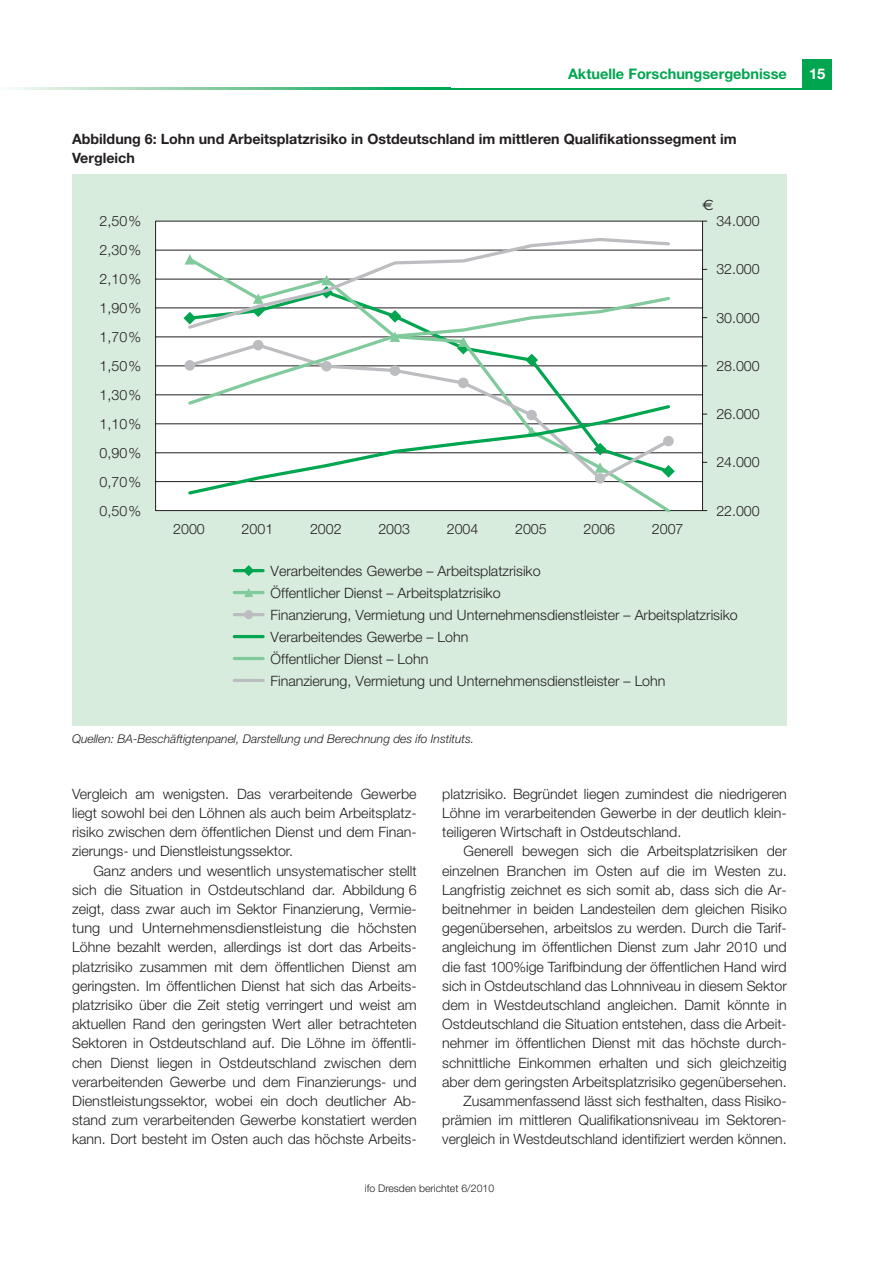
<style>
.page{position:relative;width:893px;height:1263px;background:#fff}
.page>*{position:absolute;margin:0;border:0;box-sizing:border-box;transform-origin:0 0}
.t1{font:15px "Euro Sans";color:#231f20}
.t2{font:700 14.7px "Helvetica Neue";color:#fff}
.t3{font:700 14.55px "Helvetica Neue";color:#00a54f}
.t4{font:300 14.25px/19.2px "Helvetica Neue";color:#231f20;text-align:justify}
.t5{font:700 14.25px/18.8px "Helvetica Neue";color:#231f20}
.t6{font:italic 300 12px "Helvetica Neue";color:#231f20}
.t7{font:300 10.5px "Helvetica Neue";color:#231f20}
</style>
<div class="page">
<div style="left:802px;top:60px;width:30px;height:29px;background:#00a54f"></div>
<hr style="left:447px;top:88px;width:385px;height:1px;background:#00a54f">
<svg style="left:11px;top:88px;width:436px;height:1px"></svg>
<div style="left:72px;top:174px;width:714px;height:552px;background:#d8ecdd"></div>
<svg style="left:155px;top:220px;width:553px;height:291px;background:#eeefee"></svg>
<svg style="left:182px;top:311px;width:3px;height:15px"></svg>
<svg style="left:673px;top:464px;width:2px;height:15px"></svg>
<svg style="left:185px;top:255px;width:488px;height:258px;background:#ebeeec"></svg>
<svg style="left:184px;top:254px;width:2px;height:11px"></svg>
<svg style="left:184px;top:360px;width:11px;height:11px"></svg>
<div style="left:663px;top:436px;width:10px;height:10px;background:#bcbdc0;border-radius:50%"></div>
<svg style="left:186px;top:407px;width:486px;height:90px;background:#e9f1ed"></svg>
<svg style="left:186px;top:331px;width:486px;height:76px;background:#ebf1ee"></svg>
<svg style="left:186px;top:236px;width:486px;height:95px;background:#edf2ef"></svg>
<hr style="left:234px;top:569px;width:29px;height:3px;background:#00a54f">
<svg style="left:242px;top:565px;width:13px;height:11px"></svg>
<hr style="left:234px;top:591px;width:29px;height:3px;background:#80ca9c">
<svg style="left:244px;top:588px;width:9px;height:9px"></svg>
<hr style="left:234px;top:613px;width:29px;height:3px;background:#bcbdc0">
<div style="left:244px;top:610px;width:9px;height:9px;background:#bcbdc0;border-radius:50%"></div>
<hr style="left:234px;top:635px;width:29px;height:3px;background:#00a54f">
<hr style="left:234px;top:657px;width:29px;height:3px;background:#80ca9c">
<hr style="left:234px;top:679px;width:29px;height:3px;background:#bcbdc0">
<p class="t3" style="left:568px;top:69px;width:220px">Aktuelle Forschungsergebnisse</p>
<p class="t5" style="left:72px;top:131px;width:666px">Abbildung 6: Lohn und Arbeitsplatzrisiko in Ostdeutschland im mittleren Qualifikationssegment im<br>Vergleich</p>
<p class="t4" style="left:100px;top:213px;width:43px">2,50%</p>
<p class="t4" style="left:100px;top:242px;width:43px">2,30%</p>
<p class="t4" style="left:100px;top:271px;width:43px">2,10%</p>
<p class="t4" style="left:100px;top:300px;width:43px">1,90%</p>
<p class="t4" style="left:100px;top:329px;width:43px">1,70%</p>
<p class="t4" style="left:100px;top:358px;width:43px">1,50%</p>
<p class="t4" style="left:100px;top:386px;width:43px">1,30%</p>
<p class="t4" style="left:100px;top:415px;width:43px">1,10%</p>
<p class="t4" style="left:100px;top:444px;width:43px">0,90%</p>
<p class="t4" style="left:100px;top:473px;width:43px">0,70%</p>
<p class="t4" style="left:100px;top:502px;width:43px">0,50%</p>
<p class="t1" style="left:702px;top:196px;width:13px">€</p>
<p class="t4" style="left:716px;top:213px;width:45px">34.000</p>
<p class="t4" style="left:716px;top:261px;width:45px">32.000</p>
<p class="t4" style="left:716px;top:309px;width:45px">30.000</p>
<p class="t4" style="left:716px;top:358px;width:45px">28.000</p>
<p class="t4" style="left:716px;top:406px;width:45px">26.000</p>
<p class="t4" style="left:716px;top:454px;width:45px">24.000</p>
<p class="t4" style="left:716px;top:502px;width:45px">22.000</p>
<p class="t4" style="left:173px;top:521px;width:33px">2000</p>
<p class="t4" style="left:242px;top:521px;width:33px">2001</p>
<p class="t4" style="left:310px;top:521px;width:33px">2002</p>
<p class="t4" style="left:378px;top:521px;width:33px">2003</p>
<p class="t4" style="left:447px;top:521px;width:33px">2004</p>
<p class="t4" style="left:515px;top:521px;width:33px">2005</p>
<p class="t4" style="left:583px;top:521px;width:33px">2006</p>
<p class="t4" style="left:652px;top:521px;width:33px">2007</p>
<p class="t4" style="left:270px;top:561px;width:468px;line-height:21.9px;text-align:left">Verarbeitendes Gewerbe – Arbeitsplatzrisiko<br>Öffentlicher Dienst – Arbeitsplatzrisiko<br>Finanzierung, Vermietung und Unternehmensdienstleister – Arbeitsplatzrisiko Verarbeitendes Gewerbe – Lohn<br>Öffentlicher Dienst – Lohn<br>Finanzierung, Vermietung und Unternehmensdienstleister – Lohn</p>
<p class="t6" style="left:72px;top:735px;width:403px">Quellen: BA-Beschäftigtenpanel, Darstellung und Berechnung des ifo Instituts.</p>
<p class="t4" style="left:72px;top:786px;width:346px">Vergleich am wenigsten. Das verarbeitende Gewerbe liegt sowohl bei den Löhnen als auch beim Arbeitsplatz&shy;risiko zwischen dem öffentlichen Dienst und dem Finan&shy;zierungs- und Dienstleistungssektor.</p>
<p class="t4" style="left:72px;top:862px;width:346px;text-indent:21px">Ganz anders und wesentlich unsystematischer stellt sich die Situation in Ostdeutschland dar. Abbildung 6 zeigt, dass zwar auch im Sektor Finanzierung, Vermie&shy;tung und Unternehmensdienstleistung die höchsten Löhne bezahlt werden, allerdings ist dort das Arbeits&shy;platzrisiko zusammen mit dem öffentlichen Dienst am geringsten. Im öffentlichen Dienst hat sich das Arbeits&shy;platzrisiko über die Zeit stetig verringert und weist am aktuellen Rand den geringsten Wert aller betrachteten Sektoren in Ostdeutschland auf. Die Löhne im öffentli&shy;chen Dienst liegen in Ostdeutschland zwischen dem verarbeitenden Gewerbe und dem Finanzierungs- und Dienst leistungssektor, wobei ein doch deutlicher Ab&shy;stand zum verarbeitenden Gewerbe konstatiert werden kann. Dort besteht im Osten auch das höchste Arbeits-</p>
<p class="t4" style="left:442px;top:786px;width:346px">platzrisiko. Begründet liegen zumindest die niedrigeren Löhne im verarbeitenden Gewerbe in der deutlich klein&shy;teiligeren Wirtschaft in Ostdeutschland.</p>
<p class="t4" style="left:442px;top:843px;width:346px;text-align:right">Generell bewegen sich die Arbeitsplatzrisiken der einzelnen Branchen im Osten auf die im Westen zu.<br>Lang fris tig zeichnet es sich somit ab, dass sich die Ar&shy;beitnehmer in beiden Landesteilen dem gleichen Risiko ge gen übersehen, arbeitslos zu werden. Durch die Tarif&shy;angleichung im öffentlichen Dienst zum Jahr 2010 und die fast 100%ige Tarifbindung der öffentlichen Hand wird sich in Ostdeutschland das Lohnniveau in diesem Sektor dem in Westdeutschland angleichen. Damit könnte in Ostdeutschland die Situation entstehen, dass die Arbeit&shy;nehmer im öffentlichen Dienst mit das höchste durch&shy;schnittliche Einkommen erhalten und sich gleichzeitig aber dem geringsten Arbeitsplatzrisiko gegenübersehen.<br>Zusammenfassend lässt sich festhalten, dass Risiko&shy;prämien im mittleren Qualifikationsniveau im Sektoren&shy;vergleich in Westdeutschland identifiziert werden können.</p>
<p class="t7" style="left:365px;top:1185px;width:131px">ifo Dresden berichtet 6/2010</p>
<p class="t2" style="left:809px;top:69px;width:18px">15</p>
</div>
